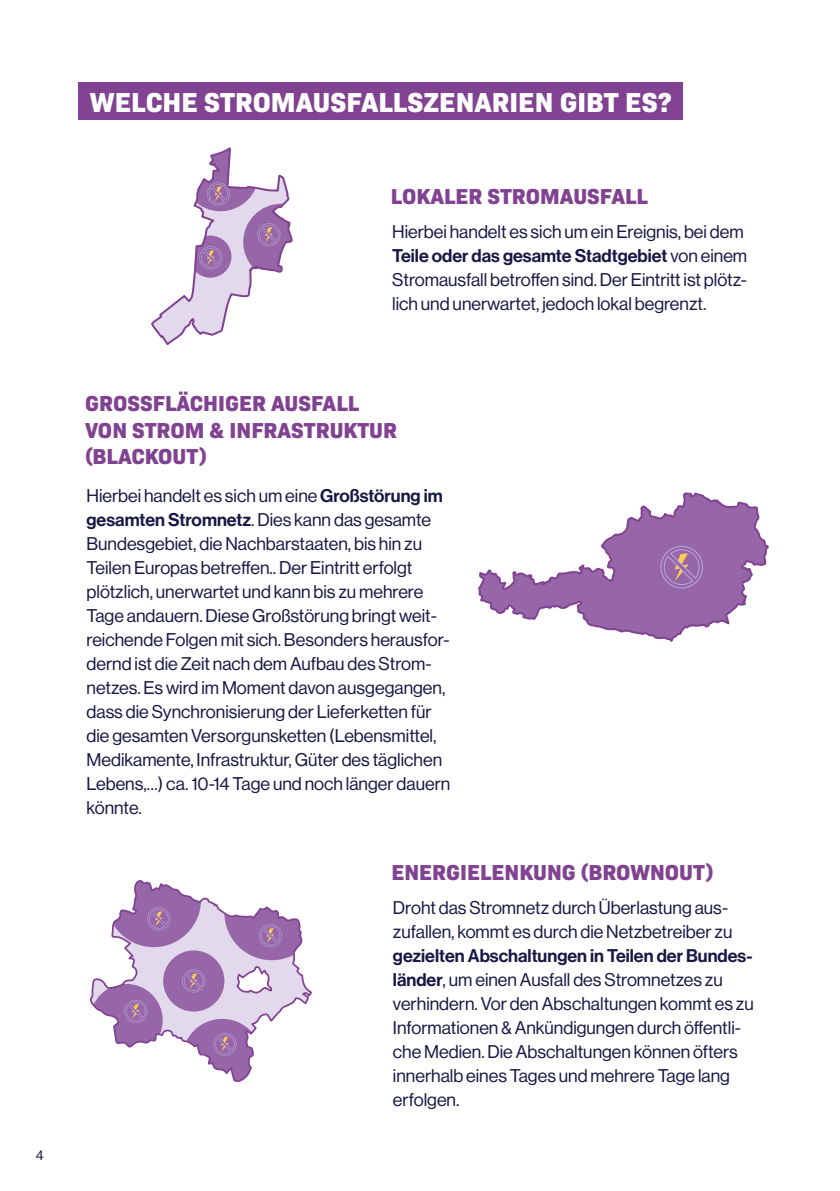
<style>
.page{position:relative;width:840px;height:1191px;background:#fff}
.page>*{position:absolute;margin:0;border:0;box-sizing:border-box;transform-origin:0 0}
.t1{font:800 27.8px "Bio Sans";color:#fff}
.t2{font:800 22px/26.4px "Bio Sans";color:#814292}
.t3{font:18px/24px "N Haas Grotesk DS Pro 55 Rg";color:#161744}
.t4{font:18px "N Haas Grotesk DS Pro 65 Md";color:#161744}
.t5{font:14px "N Haas Grotesk DS Pro 55 Rg";color:#161744}
.s1{font-family:"N Haas Grotesk DS Pro 55 Rg"}
.s2{font-family:"N Haas Grotesk DS Pro 65 Md"}
</style>
<div class="page">
<div style="left:79px;top:82px;width:603px;height:37px;background:#814292"></div>
<svg style="left:151px;top:119px;width:143px;height:227px"></svg>
<svg style="left:478px;top:492px;width:291px;height:150px"></svg>
<svg style="left:660px;top:546px;width:42px;height:42px"></svg>
<svg style="left:90px;top:880px;width:222px;height:168px"></svg>
<svg style="left:106px;top:882px;width:95px;height:65px"></svg>
<svg style="left:182px;top:969px;width:23px;height:23px"></svg>
<svg style="left:224px;top:882px;width:87px;height:78px"></svg>
<svg style="left:124px;top:999px;width:23px;height:24px"></svg>
<svg style="left:182px;top:1019px;width:80px;height:63px"></svg>
<p class="t5" style="left:36px;top:1146px;width:9px">4</p>
<h1 class="t1" style="left:90px;top:81px;width:582px">WELCHE STROMAUSFALLSZENARIEN GIBT ES?</h1>
<p class="t2" style="left:390px;top:181px;width:258px">LOKALER STROMAUSFALL</p>
<p class="t3" style="left:392px;top:219px;width:353px">Hierbei handelt es sich um ein Ereignis, bei dem</p>
<p class="t4" style="left:392px;top:245px;width:356px">Teile oder das gesamte Stadtgebiet <span class="s1">von einem</span></p>
<p class="t3" style="left:392px;top:267px;width:356px">Stromausfall betroffen sind. Der Eintritt ist plötz&shy;lich und unerwartet, jedoch lokal begrenzt.</p>
<p class="t2" style="left:85px;top:388px;width:313px">GROSSFLÄCHIGER AUSFALL<br>VON STROM &amp; INFRASTRUKTUR (BLACKOUT)</p>
<p class="t3" style="left:86px;top:483px;width:365px">Hierbei handelt es sich um eine <span class="s2">Großstörung im gesamten Stromnetz</span>. Dies kann das gesamte Bundesgebiet, die Nachbarstaaten, bis hin zu Teilen Europas betreffen.. Der Eintritt erfolgt plötzlich, unerwartet und kann bis zu mehrere Tage andauern. Diese Großstörung bringt weit&shy;reichende Folgen mit sich. Besonders herausfor&shy;dernd ist die Zeit nach dem Aufbau des Strom&shy;netzes. Es wird im Moment davon ausgegangen, dass die Synchronisierung der Lieferketten für die gesamten Versorgunsketten (Lebensmittel, Medikamente, Infrastruktur, Güter des täglichen Lebens,…) ca. 10-14 Tage und noch länger dauern könnte.</p>
<p class="t2" style="left:391px;top:857px;width:323px">ENERGIELENKUNG (BROWNOUT)</p>
<p class="t3" style="left:392px;top:895px;width:341px">Droht das Stromnetz durch Überlastung aus&shy;zufallen, kommt es durch die Netzbetreiber zu</p>
<p class="t4" style="left:392px;top:945px;width:361px">gezielten Abschaltungen in Teilen der Bundes-</p>
<p class="t3" style="left:392px;top:967px;width:362px"><span class="s2">länder</span>, um einen Ausfall des Stromnetzes zu verhindern. Vor den Abschaltungen kommt es zu Informationen &amp; Ankündigungen durch öffentli&shy;che Medien. Die Abschaltungen können öfters innerhalb eines Tages und mehrere Tage lang erfolgen.</p>
</div>
